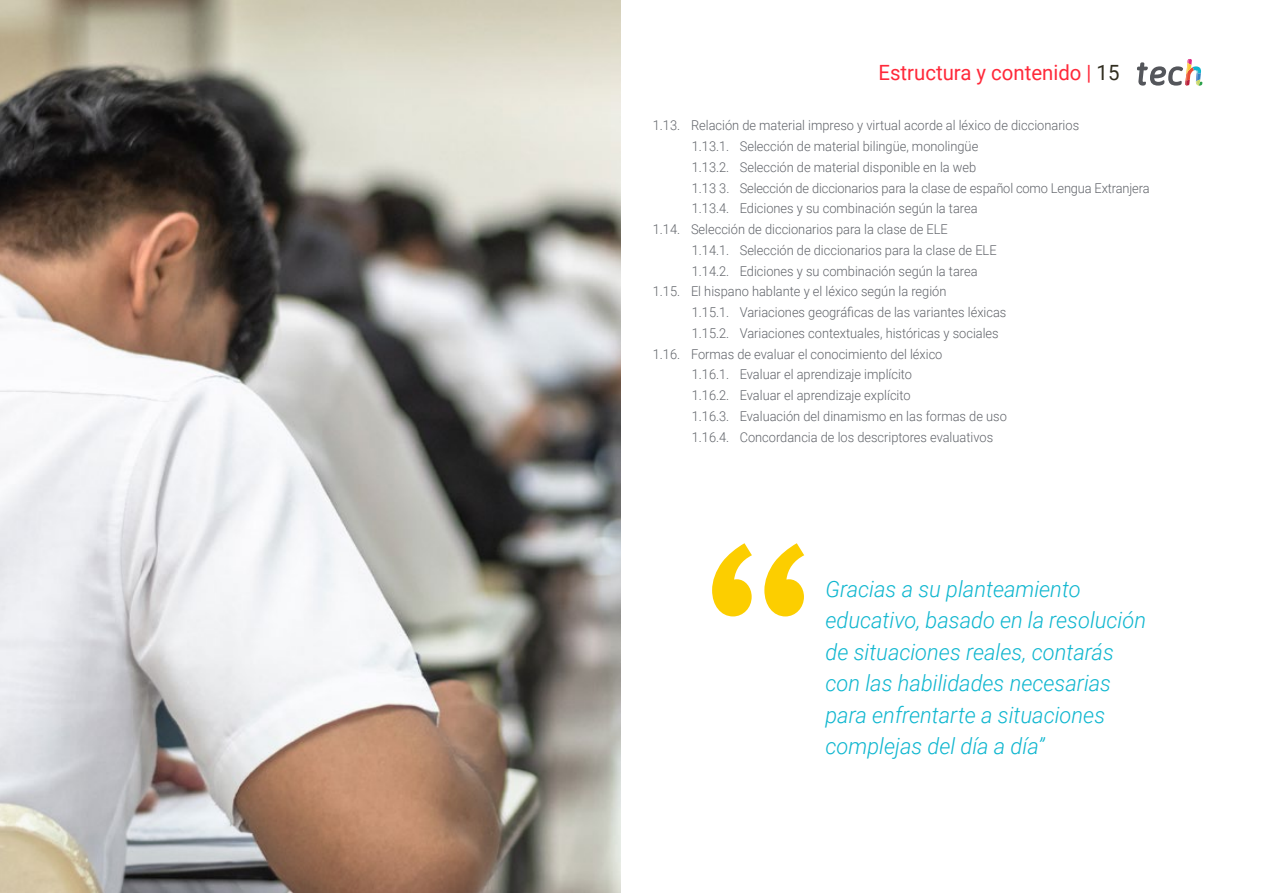
<style>
.page{position:relative;width:1263px;height:893px;background:#fff}
.page>*{position:absolute;margin:0;border:0;box-sizing:border-box;transform-origin:0 0}
.t1{font:italic 300 22.5px/31.5px "Roboto";color:#0fb6cf}
.t2{font:21px "Roboto";color:#ff293a}
.t3{font:300 13.5px "Roboto";color:#61646a;scale:.95 1}
.s1{color:#312e20}
</style>
<div class="page">
<svg style="left:1137px;top:59px;width:65px;height:27px"></svg>
<img style="left:0;top:0;width:621px;height:893px">
<svg style="left:712px;top:543px;width:92px;height:73px"></svg>
<h2 class="t2" style="left:878px;top:57px;width:242px">Estructura y contenido | <span class="s1">15</span></h2>
<p class="t3" style="left:653px;top:116px;width:450px">1.13. Relación de material impreso y virtual acorde al léxico de diccionarios</p>
<p class="t3" style="left:692px;top:137px;width:303px">1.13.1. Selección de material bilingüe, monolingüe</p>
<p class="t3" style="left:692px;top:157px;width:301px">1.13.2. Selección de material disponible en la web</p>
<p class="t3" style="left:692px;top:178px;width:483px">1.13 3. Selección de diccionarios para la clase de español como Lengua Extranjera</p>
<p class="t3" style="left:692px;top:199px;width:302px">1.13.4. Ediciones y su combinación según la tarea</p>
<p class="t3" style="left:653px;top:220px;width:312px">1.14. Selección de diccionarios para la clase de ELE</p>
<p class="t3" style="left:692px;top:240px;width:322px">1.14.1. Selección de diccionarios para la clase de ELE</p>
<p class="t3" style="left:692px;top:261px;width:302px">1.14.2. Ediciones y su combinación según la tarea</p>
<p class="t3" style="left:653px;top:282px;width:311px">1.15. El hispano hablante y el léxico según la región</p>
<p class="t3" style="left:692px;top:303px;width:333px">1.15.1. Variaciones geográficas de las variantes léxicas</p>
<p class="t3" style="left:692px;top:323px;width:325px">1.15.2. Variaciones contextuales, históricas y sociales</p>
<p class="t3" style="left:653px;top:344px;width:306px">1.16. Formas de evaluar el conocimiento del léxico</p>
<p class="t3" style="left:692px;top:365px;width:233px">1.16.1. Evaluar el aprendizaje implícito</p>
<p class="t3" style="left:692px;top:386px;width:232px">1.16.2. Evaluar el aprendizaje explícito</p>
<p class="t3" style="left:692px;top:406px;width:333px">1.16.3. Evaluación del dinamismo en las formas de uso</p>
<p class="t3" style="left:692px;top:427px;width:319px">1.16.4. Concordancia de los descriptores evaluativos</p>
<h1 class="t1" style="left:825px;top:572px;width:322px">Gracias a su planteamiento educativo, basado en la resolución de situaciones reales, contarás con las habilidades necesarias para enfrentarte a situaciones complejas del día a día”</h1>
</div>
